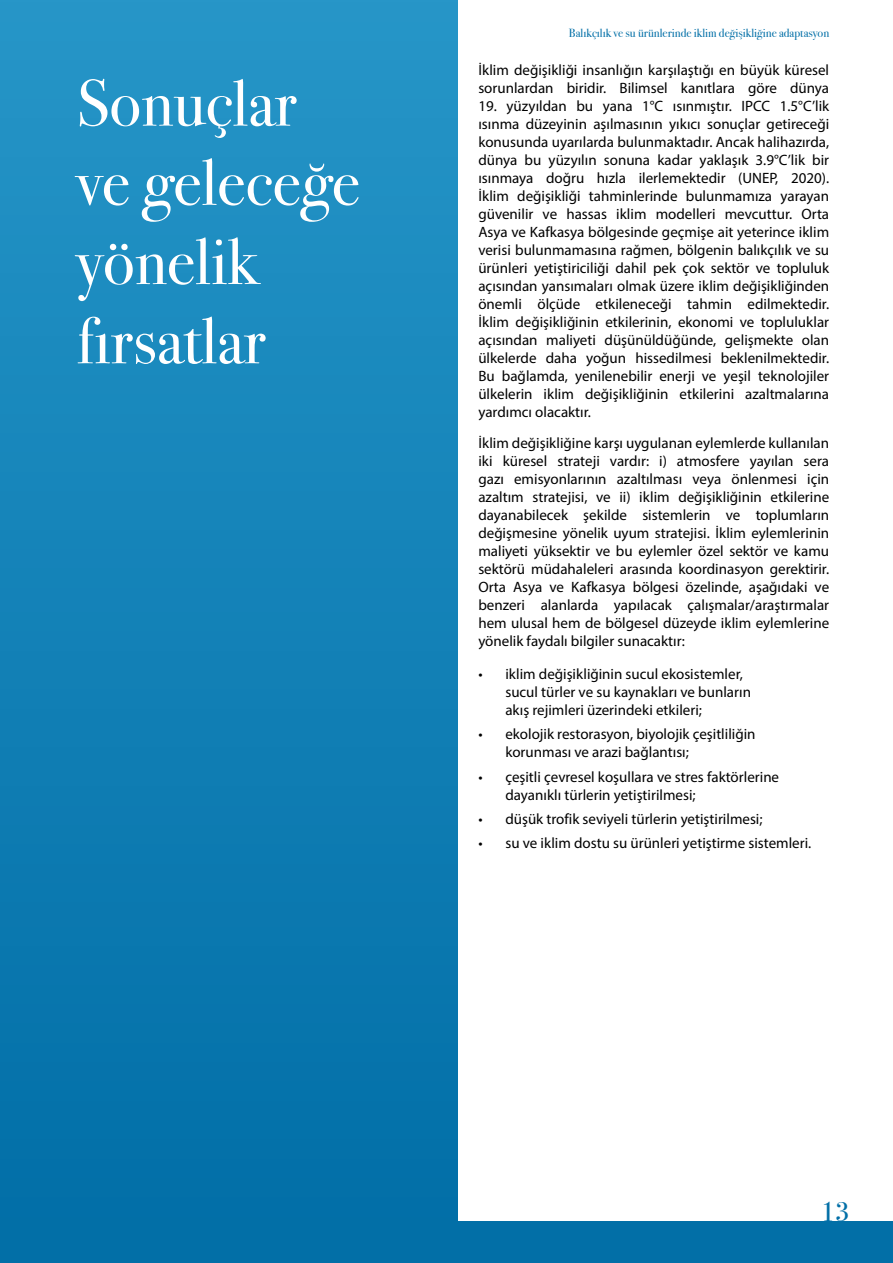
<style>
.page{position:relative;width:893px;height:1263px;background:#fff}
.page>*{position:absolute;margin:0;border:0;box-sizing:border-box;transform-origin:0 0}
.t1{font:66px/79.2px "Bodoni Svty Two ITCTT";color:#fff}
.t2{font:27px "Bodoni Svty Two ITCTT";color:#026fa7}
.t3{font:15px/18px "Myriad Pro";color:#000}
.t4{font:12px "Bodoni Svty Two ITCTT";color:#026fa7}
</style>
<div class="page">
<div style="left:0;top:1221px;width:893px;height:42px;background:#026fa7"></div>
<div style="left:0;top:0;width:457px;height:1221px;background:linear-gradient(to bottom,#2695c8,#016fa7)"></div>
<h1 class="t1" style="left:77px;top:57px;width:285px">Sonuçlar ve geleceğe yönelik fırsatlar</h1>
<p class="t4" style="left:569px;top:23px;width:262px">Balıkçılık ve su ürünlerinde iklim değişikliğine adaptasyon</p>
<p class="t3" style="left:478px;top:61px;width:352px">İklim değişikliği insanlığın karşılaştığı en büyük küresel sorunlardan biridir. Bilimsel kanıtlara göre dünya</p>
<p class="t3" style="left:478px;top:97px;width:352px;text-align:justify">19. yüzyıldan bu yana 1°C ısınmıştır. IPCC 1.5°C’lik ısınma düzeyinin aşılmasının yıkıcı sonuçlar getireceği konusunda uyarılarda bulunmaktadır. Ancak halihazırda, dünya bu yüzyılın sonuna kadar yaklaşık 3.9°C’lik bir ısınmaya doğru hızla ilerlemektedir (UNEP, 2020).<br>İklim değişikliği tahminlerinde bulunmamıza yarayan güvenilir ve hassas iklim modelleri mevcuttur. Orta Asya ve Kafkasya bölgesinde geçmişe ait yeterince iklim verisi bulunmamasına rağmen, bölgenin balıkçılık ve su ürünleri yetiştiriciliği dahil pek çok sektör ve topluluk açısından yansımaları olmak üzere iklim değişikliğinden önemli ölçüde etkileneceği tahmin edilmektedir.<br>İklim değişikliğinin etkilerinin, ekonomi ve topluluklar açısından maliyeti düşünüldüğünde, gelişmekte olan ülkelerde daha yoğun hissedilmesi beklenilmektedir.<br>Bu bağlamda, yenilenebilir enerji ve yeşil teknolojiler ülkelerin iklim değişikliğinin etkilerini azaltmalarına yardımcı olacaktır.</p>
<p class="t3" style="left:478px;top:434px;width:352px;text-align:justify">İklim değişikliğine karşı uygulanan eylemlerde kullanılan iki küresel strateji vardır: i) atmosfere yayılan sera gazı emisyonlarının azaltılması veya önlenmesi için azaltım stratejisi, ve ii) iklim değişikliğinin etkilerine dayanabilecek şekilde sistemlerin ve toplumların değişmesine yönelik uyum stratejisi. İklim eylemlerinin maliyeti yüksektir ve bu eylemler özel sektör ve kamu sektörü müdahaleleri arasında koordinasyon gerektirir.<br>Orta Asya ve Kafkasya bölgesi özelinde, aşağıdaki ve benzeri alanlarda yapılacak çalışmalar/araştırmalar hem ulusal hem de bölgesel düzeyde iklim eylemlerine yönelik faydalı bilgiler sunacaktır:</p>
<p class="t3" style="left:505px;top:664px;width:247px;text-indent:-27px">• iklim değişikliğinin sucul ekosistemler, sucul türler ve su kaynakları ve bunların akış rejimleri üzerindeki etkileri;</p>
<p class="t3" style="left:505px;top:725px;width:252px;text-indent:-27px">• ekolojik restorasyon, biyolojik çeşitliliğin korunması ve arazi bağlantısı;</p>
<p class="t3" style="left:505px;top:767px;width:275px;text-indent:-27px">• çeşitli çevresel koşullara ve stres faktörlerine dayanıklı türlerin yetiştirilmesi;</p>
<p class="t3" style="left:478px;top:810px;width:286px">• düşük trofik seviyeli türlerin yetiştirilmesi;</p>
<p class="t3" style="left:478px;top:834px;width:334px">• su ve iklim dostu su ürünleri yetiştirme sistemleri.</p>
<h2 class="t2" style="left:821px;top:1190px;width:30px">13</h2>
</div>
